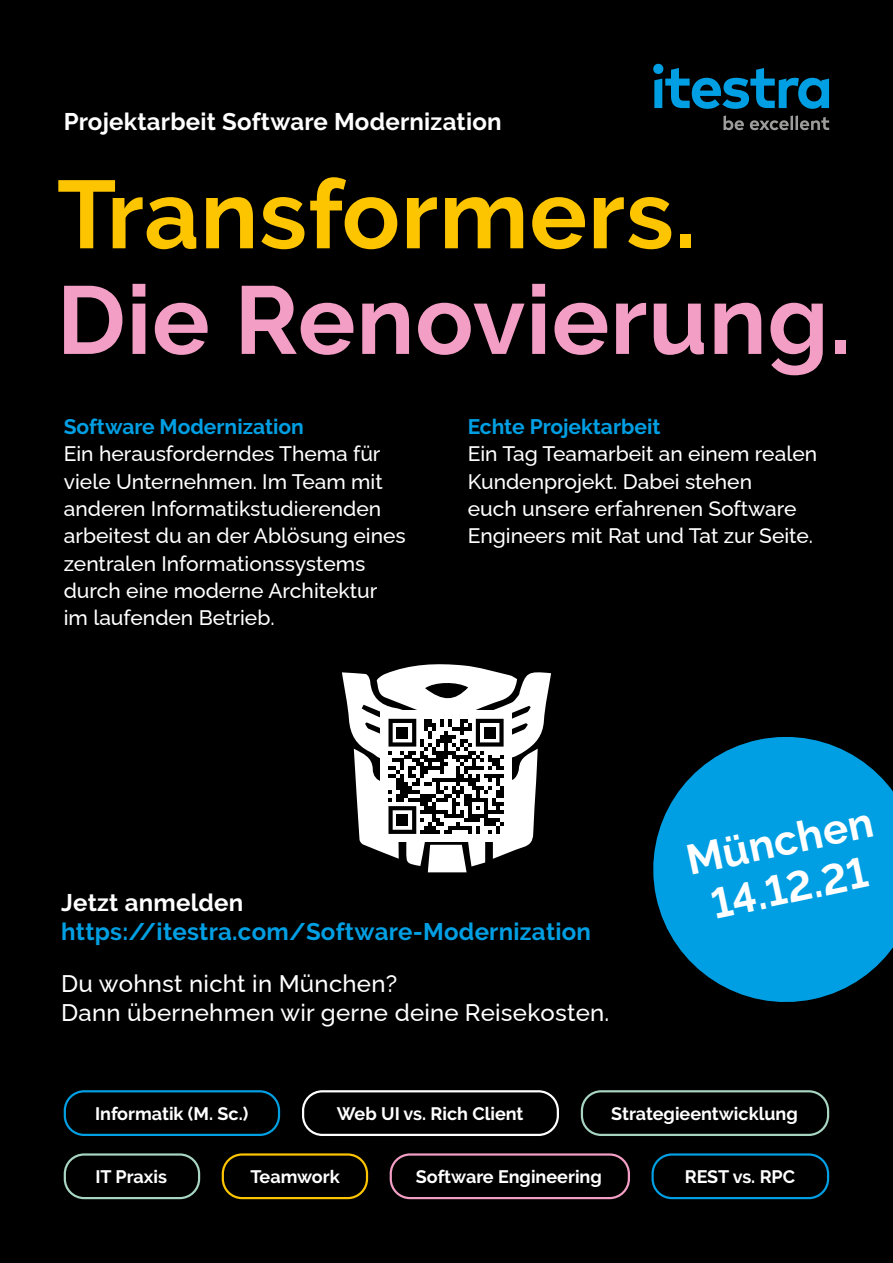
<style>
.page{position:relative;width:893px;height:1263px;background:#000}
.page>*{position:absolute;margin:0;border:0;box-sizing:border-box;transform-origin:0 0}
.t1{font:700 96px/105.6px "Raleway";letter-spacing:.01em;color:#f39fc5}
.t2{font:700 42px "Raleway";color:#fff}
.t3{font:700 24px/52.3px "Raleway";letter-spacing:.01em;color:#009fe3}
.t4{font:700 24px "Raleway";letter-spacing:.01em;color:#fff}
.t5{font:500 24px "Raleway";letter-spacing:.01em;color:#fff}
.t6{font:500 21px/27.3px "Raleway";color:#fff}
.t7{font:700 21px "Raleway";color:#009fe3}
.Buttontext{font:700 18px "Raleway";color:#fff}
.s1{color:#fdc400}
.s2{font-weight:700;color:#009fe3}
.s3{font-weight:500;color:#fff}
</style>
<div class="page">
<svg style="left:653px;top:64px;width:176px;height:45px"></svg>
<svg style="left:723px;top:115px;width:21px;height:15px"></svg>
<svg style="left:750px;top:115px;width:79px;height:15px"></svg>
<div style="left:64px;top:1090px;width:216px;height:46px;border:2px solid #009fe3;border-radius:19px"></div>
<div style="left:302px;top:1090px;width:257px;height:46px;border:2px solid #fff;border-radius:19px"></div>
<div style="left:651px;top:1153px;width:178px;height:46px;border:2px solid #009fe3;border-radius:19px"></div>
<div style="left:390px;top:1153px;width:240px;height:46px;border:2px solid #f39fc5;border-radius:19px"></div>
<div style="left:581px;top:1090px;width:248px;height:46px;border:2px solid #a7d5c2;border-radius:19px"></div>
<div style="left:64px;top:1153px;width:136px;height:46px;border:2px solid #a7d5c2;border-radius:19px"></div>
<div style="left:222px;top:1153px;width:146px;height:46px;border:2px solid #fdc400;border-radius:19px"></div>
<svg style="left:653px;top:737px;width:240px;height:265px;fill:#009fe3"></svg>
<svg style="left:342px;top:664px;width:209px;height:208px"></svg>
<div style="left:396px;top:727px;width:12px;height:12px;background:#000"></div>
<div style="left:484px;top:727px;width:12px;height:12px;background:#000"></div>
<div style="left:396px;top:814px;width:12px;height:12px;background:#000"></div>
<p class="t4" style="left:64px;top:108px;width:439px">Projektarbeit Software Modernization</p>
<p class="t1" style="left:57px;top:162px;width:796px"><span class="s1">Transformers.<br></span>Die Renovierung.</p>
<p class="t7" style="left:64px;top:415px;width:242px">Software Modernization</p>
<p class="t6" style="left:64px;top:438px;width:343px">Ein herausforderndes Thema für viele Unternehmen. Im Team mit anderen Informatikstudierenden arbeitest du an der Ablösung eines zentralen Informationssystems durch eine moderne Architektur im laufenden Betrieb.</p>
<p class="t6" style="left:468px;top:411px;width:351px"><span class="s2">Echte Projektarbeit<br></span>Ein Tag Teamarbeit an einem realen<br>Kundenprojekt. Dabei stehen<br>euch unsere erfahrenen Software<br>Engineers mit Rat und Tat zur Seite.</p>
<p class="t4" style="left:61px;top:889px;width:184px">Jetzt anmelden</p>
<p class="t2" style="left:682px;top:837px;width:191px;rotate:-12deg">München</p>
<p class="t2" style="left:707px;top:881px;width:160px;rotate:-12deg">14.12.21</p>
<p class="t3" style="left:61px;top:905px;width:531px">https://itestra.com/Software-Modernization<br><span class="s3">Du wohnst nicht in München?</span></p>
<p class="t5" style="left:61px;top:993px;width:550px">Dann übernehmen wir gerne deine Reisekosten.</p>
<p class="Buttontext" style="left:95px;top:1103px;width:155px">Informatik (M. Sc.)</p>
<p class="Buttontext" style="left:337px;top:1103px;width:188px">Web UI vs. Rich Client</p>
<p class="Buttontext" style="left:611px;top:1103px;width:188px">Strategieentwicklung</p>
<p class="Buttontext" style="left:95px;top:1166px;width:73px">IT Praxis</p>
<p class="Buttontext" style="left:250px;top:1166px;width:91px">Teamwork</p>
<p class="Buttontext" style="left:416px;top:1166px;width:188px">Software Engineering</p>
<p class="Buttontext" style="left:685px;top:1166px;width:112px">REST vs. RPC</p>
</div>
